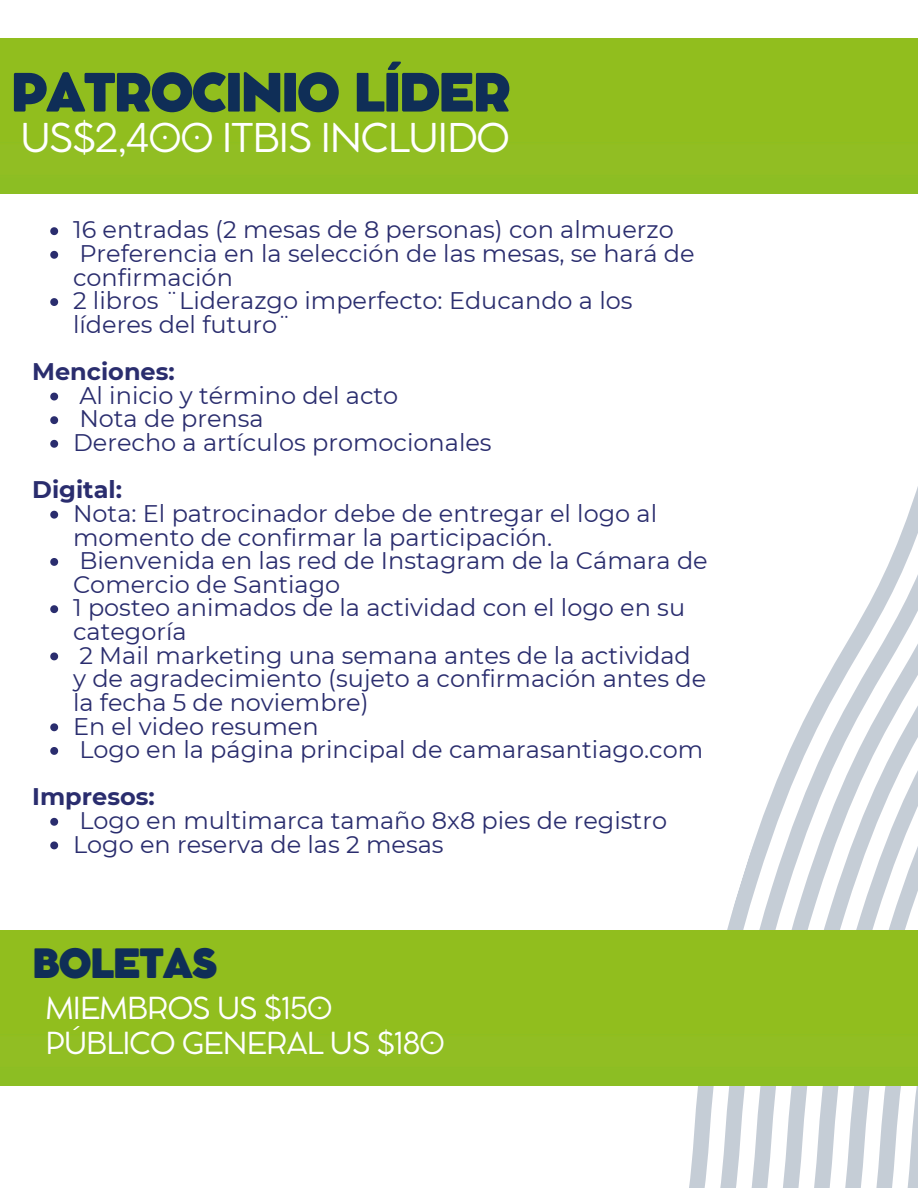
<style>
.page{position:relative;width:918px;height:1188px;background:#fff}
.page>*{position:absolute;margin:0;border:0;box-sizing:border-box;transform-origin:0 0}
.t1{font:800 52.2px "Cocomat Pro";letter-spacing:-.05em;color:#0f2e57}
.t2{font:800 39.9px "Cocomat Pro";letter-spacing:-.05em;color:#0f2e57}
.t3{font:39.15px "Cocomat Pro";letter-spacing:-.05em;color:#fff}
.t4{font:30px/34.8px "Cocomat Pro";letter-spacing:-.05em;color:#fff}
.t5{font:24px/23.7px "Montserrat";color:#2a2d6e}
.t6{font:700 24px "Montserrat";color:#2a2d6e}
</style>
<div class="page">
<div style="left:0;top:38px;width:918px;height:156px;background:#91be1e"></div>
<svg style="left:693px;top:1085px;width:29px;height:103px"></svg>
<svg style="left:722px;top:849px;width:30px;height:339px"></svg>
<svg style="left:752px;top:486px;width:166px;height:702px"></svg>
<div style="left:0;top:930px;width:918px;height:155px;background:#91be1e"></div>
<svg style="left:50px;top:227px;width:8px;height:8px"></svg>
<svg style="left:50px;top:251px;width:8px;height:8px"></svg>
<svg style="left:50px;top:298px;width:8px;height:8px"></svg>
<svg style="left:50px;top:393px;width:8px;height:7px"></svg>
<svg style="left:50px;top:416px;width:8px;height:8px"></svg>
<svg style="left:50px;top:440px;width:8px;height:8px"></svg>
<svg style="left:50px;top:511px;width:8px;height:8px"></svg>
<svg style="left:50px;top:558px;width:8px;height:8px"></svg>
<svg style="left:50px;top:605px;width:8px;height:8px"></svg>
<svg style="left:50px;top:652px;width:8px;height:8px"></svg>
<svg style="left:50px;top:723px;width:8px;height:8px"></svg>
<svg style="left:50px;top:747px;width:8px;height:8px"></svg>
<svg style="left:50px;top:818px;width:8px;height:8px"></svg>
<svg style="left:50px;top:841px;width:8px;height:8px"></svg>
<p class="t1" style="left:11px;top:73px;width:503px">PATROCINIO LÍDER</p>
<p class="t3" style="left:20px;top:123px;width:492px">US$2,400 ITBIS INCLUIDO</p>
<h3 class="t5" style="left:73px;top:218px;width:602px">16 entradas (2 mesas de 8 personas) con almuerzo</h3>
<p class="t5" style="left:73px;top:242px;width:623px">Preferencia en la selección de las mesas, se hará de confirmación</p>
<p class="t5" style="left:73px;top:289px;width:561px">2 libros ¨Liderazgo imperfecto: Educando a los líderes del futuro¨</p>
<p class="t6" style="left:32px;top:357px;width:144px">Menciones:</p>
<h5 class="t5" style="left:79px;top:383px;width:320px">Al inicio y término del acto</h5>
<p class="t5" style="left:79px;top:407px;width:186px">Nota de prensa</p>
<p class="t5" style="left:73px;top:431px;width:420px">Derecho a artículos promocionales</p>
<p class="t6" style="left:32px;top:475px;width:91px">Digital:</p>
<h5 class="t5" style="left:73px;top:502px;width:586px">Nota: El patrocinador debe de entregar el logo al momento de confirmar la participación.</h5>
<p class="t5" style="left:73px;top:549px;width:636px">Bienvenida en las red de Instagram de la Cámara de<br>Comercio de Santiago</p>
<p class="t5" style="left:73px;top:596px;width:614px">1 posteo animados de la actividad con el logo en su categoría</p>
<p class="t5" style="left:73px;top:643px;width:635px">2 Mail marketing una semana antes de la actividad<br>y de agradecimiento (sujeto a confirmación antes de la fecha 5 de noviembre)</p>
<p class="t5" style="left:73px;top:714px;width:247px">En el video resumen</p>
<p class="t5" style="left:79px;top:738px;width:625px">Logo en la página principal de camarasantiago.com</p>
<p class="t6" style="left:32px;top:782px;width:124px">Impresos:</p>
<h5 class="t5" style="left:79px;top:809px;width:589px">Logo en multimarca tamaño 8x8 pies de registro</h5>
<p class="t5" style="left:73px;top:832px;width:372px">Logo en reserva de las 2 mesas</p>
<p class="t2" style="left:32px;top:948px;width:187px">BOLETAS</p>
<h2 class="t4" style="left:45px;top:993px;width:402px">MIEMBROS US $150<br>PÚBLICO GENERAL US $180</h2>
</div>
